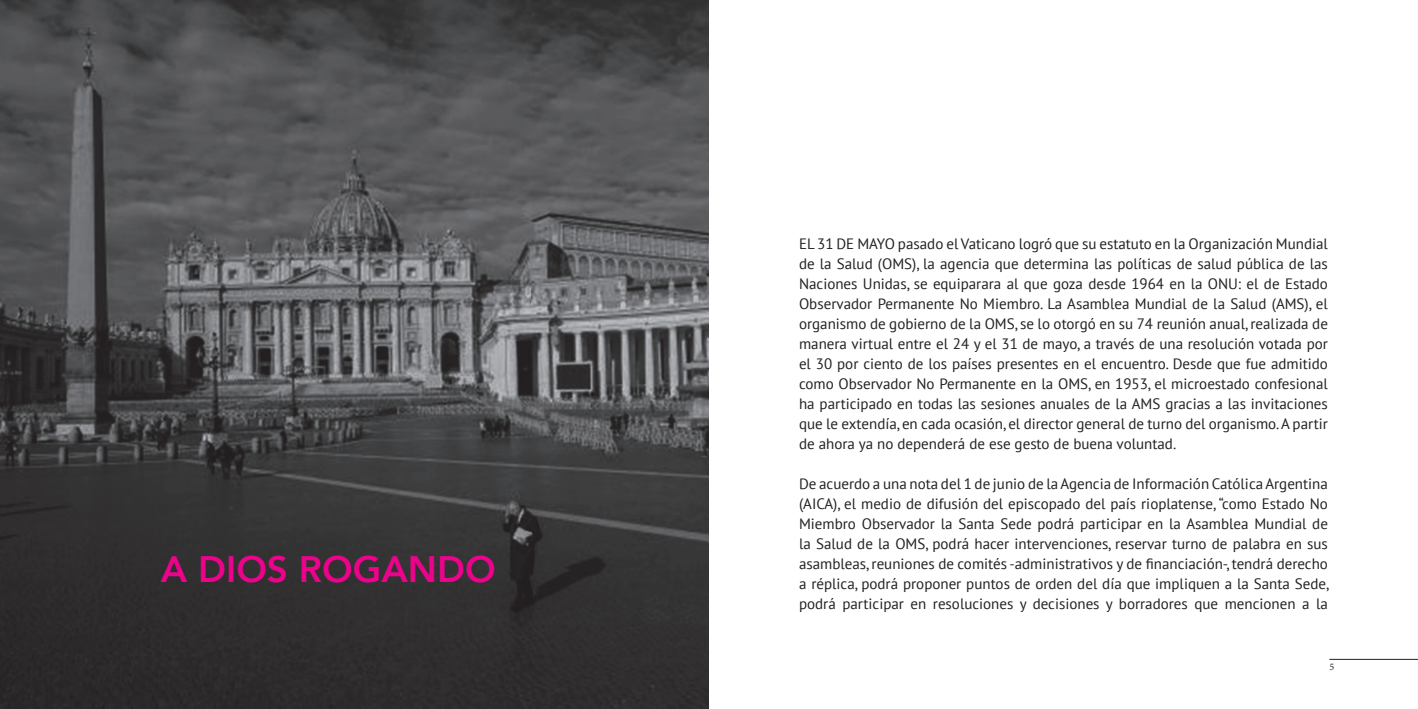
<style>
.page{position:relative;width:1418px;height:709px;background:#fff}
.page>*{position:absolute;margin:0;border:0;box-sizing:border-box;transform-origin:0 0}
.t1{font:800 36.75px "Avenir";color:#ed028c}
.t2{font:15px/20px "PT Sans";color:#231f20;text-align:justify}
.t3{font:10px "Minion Pro";color:#231f20}
</style>
<div class="page">
<hr style="left:1329px;top:659px;width:88px;height:1px;background:#231f20">
<img style="left:0;top:0;width:709px;height:709px">
<img style="left:0;top:659px;width:89px;height:1px">
<svg style="left:84px;top:664px;width:4px;height:6px"></svg>
<h1 class="t1" style="left:161px;top:540px;width:336px">A DIOS ROGANDO</h1>
<p class="t2" style="left:799px;top:233px;width:530px">EL 31 DE MAYO pasado el Vaticano logró que su estatuto en la Organización Mundial de la Salud (OMS), la agencia que determina las políticas de salud pública de las Naciones Unidas, se equiparara al que goza desde 1964 en la ONU: el de Estado Observador Permanente No Miembro. La Asamblea Mundial de la Salud (AMS), el organismo de gobierno de la OMS, se lo otorgó en su 74 reunión anual, realizada de manera virtual entre el 24 y el 31 de mayo, a través de una resolución votada por el 30 por ciento de los países presentes en el encuentro. Desde que fue admitido como Observador No Permanente en la OMS, en 1953, el microestado confesional ha participado en todas las sesiones anuales de la AMS gracias a las invitaciones que le extendía, en cada ocasión, el director general de turno del organismo. A partir de ahora ya no dependerá de ese gesto de buena voluntad.</p>
<p class="t2" style="left:799px;top:473px;width:531px">De acuerdo a una nota del 1 de junio de la Agencia de Información Católica Argentina (AICA), el medio de difusión del episcopado del país rioplatense, “como Estado No Miembro Observador la Santa Sede podrá participar en la Asamblea Mundial de la Salud de la OMS, podrá hacer intervenciones, reservar turno de palabra en sus asambleas, reuniones de comités -administrativos y de financiación-, tendrá derecho a réplica, podrá proponer puntos de orden del día que impliquen a la Santa Sede, podrá participar en resoluciones y decisiones y borradores que mencionen a la</p>
<p class="t3" style="left:1329px;top:660px;width:6px">5</p>
</div>
